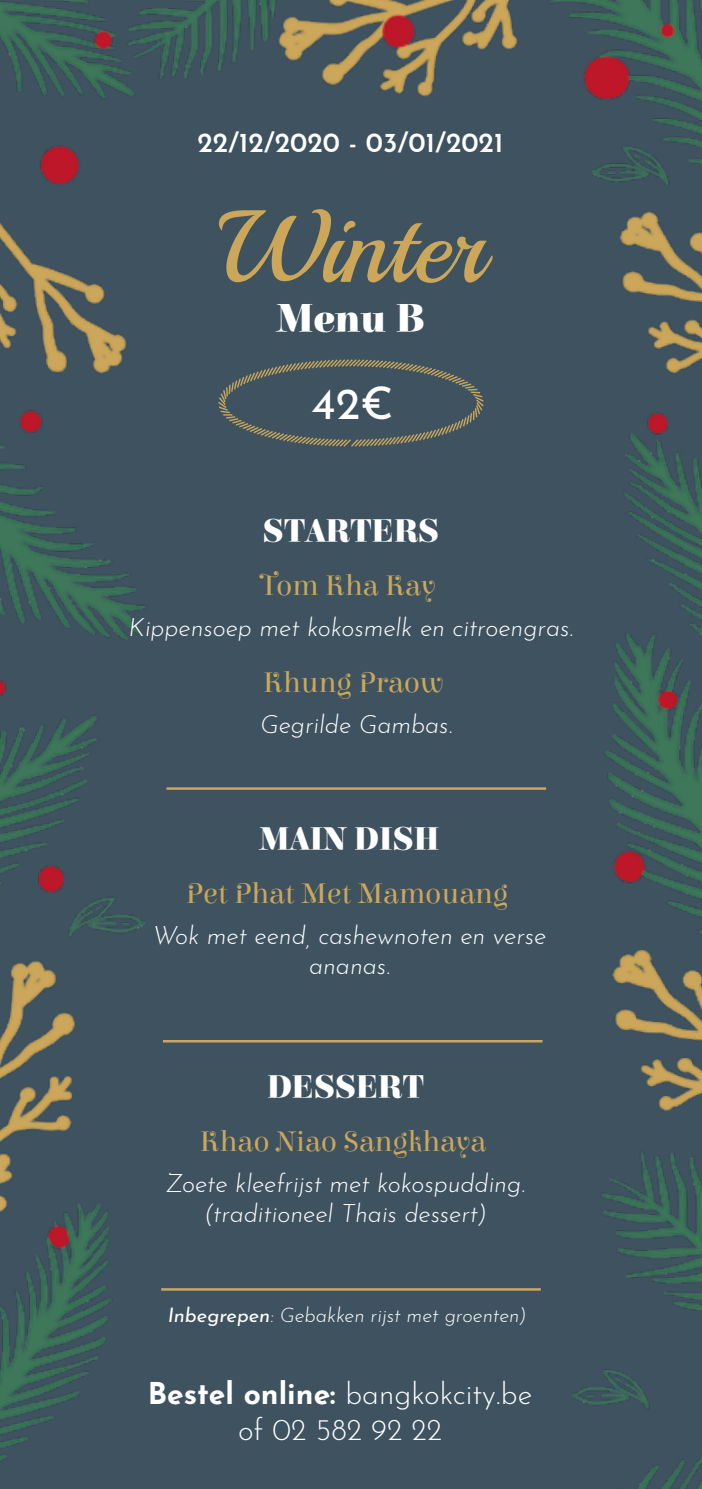
<style>
.page{position:relative;width:702px;height:1489px;background:#fff}
.page>*{position:absolute;margin:0;border:0;box-sizing:border-box;transform-origin:0 0}
.t1{font:102.5px "Playball";color:#cca75a}
.t2{font:45px "Josefin Sans";color:#fff}
.t3{font:900 40px "Elsie";color:#fff}
.t4{font:900 32.5px "Elsie";color:#fff}
.t5{font:30px "Elsie Swash Caps";color:#cca75a}
.t6{font:300 30px/36px "Josefin Sans";color:#fff;text-align:center}
.t7{font:600 27.5px "Josefin Sans";color:#fff}
.t8{font:italic 300 25px/30px "Josefin Sans";color:#fff;text-align:center}
.t9{font:italic 300 20px "Josefin Sans";color:#fff}
.s1{font-weight:400}
.s2{font-weight:700}
</style>
<div class="page">
<img style="left:0;top:0;width:702px;height:1488px">
<svg style="left:216px;top:358px;width:269px;height:90px;background:#49585f"></svg>
<hr style="left:166px;top:787px;width:380px;height:2px;background:#cca75a">
<hr style="left:163px;top:1039px;width:379px;height:3px;background:#cca75a">
<hr style="left:161px;top:1287px;width:380px;height:3px;background:#cca75a">
<p class="t7" style="left:197px;top:119px;width:307px">22/12/2020 - 03/01/2021</p>
<h1 class="t1" style="left:218px;top:184px;width:268px">Winter</h1>
<h3 class="t3" style="left:277px;top:297px;width:149px">Menu B</h3>
<h2 class="t2" style="left:311px;top:366px;width:84px">42€</h2>
<h3 class="t4" style="left:263px;top:513px;width:178px">STARTERS</h3>
<p class="t5" style="left:261px;top:569px;width:176px">Tom Kha Kay</p>
<p class="t8" style="left:129px;top:610px;width:446px">Kippensoep met kokosmelk en citroengras.</p>
<p class="t5" style="left:263px;top:666px;width:182px">Khung Praow</p>
<p class="t8" style="left:260px;top:707px;width:194px">Gegrilde Gambas.</p>
<h3 class="t4" style="left:260px;top:821px;width:181px">MAIN DISH</h3>
<p class="t5" style="left:186px;top:877px;width:324px">Pet Phat Met Mamouang</p>
<p class="t8" style="left:153px;top:918px;width:395px">Wok met eend, cashewnoten en verse ananas.</p>
<h3 class="t4" style="left:267px;top:1069px;width:159px">DESSERT</h3>
<p class="t5" style="left:200px;top:1125px;width:288px">Khao Niao Sangkhaya</p>
<p class="t8" style="left:166px;top:1166px;width:361px">Zoete kleefrijst met kokospudding. (traditioneel Thais dessert)</p>
<p class="t9" style="left:168px;top:1298px;width:360px"><span class="s1">Inbegrepen</span>: Gebakken rijst met groenten)</p>
<p class="t6" style="left:148px;top:1372px;width:386px"><span class="s2">Bestel online:</span> bangkokcity.be of 02 582 92 22</p>
</div>
